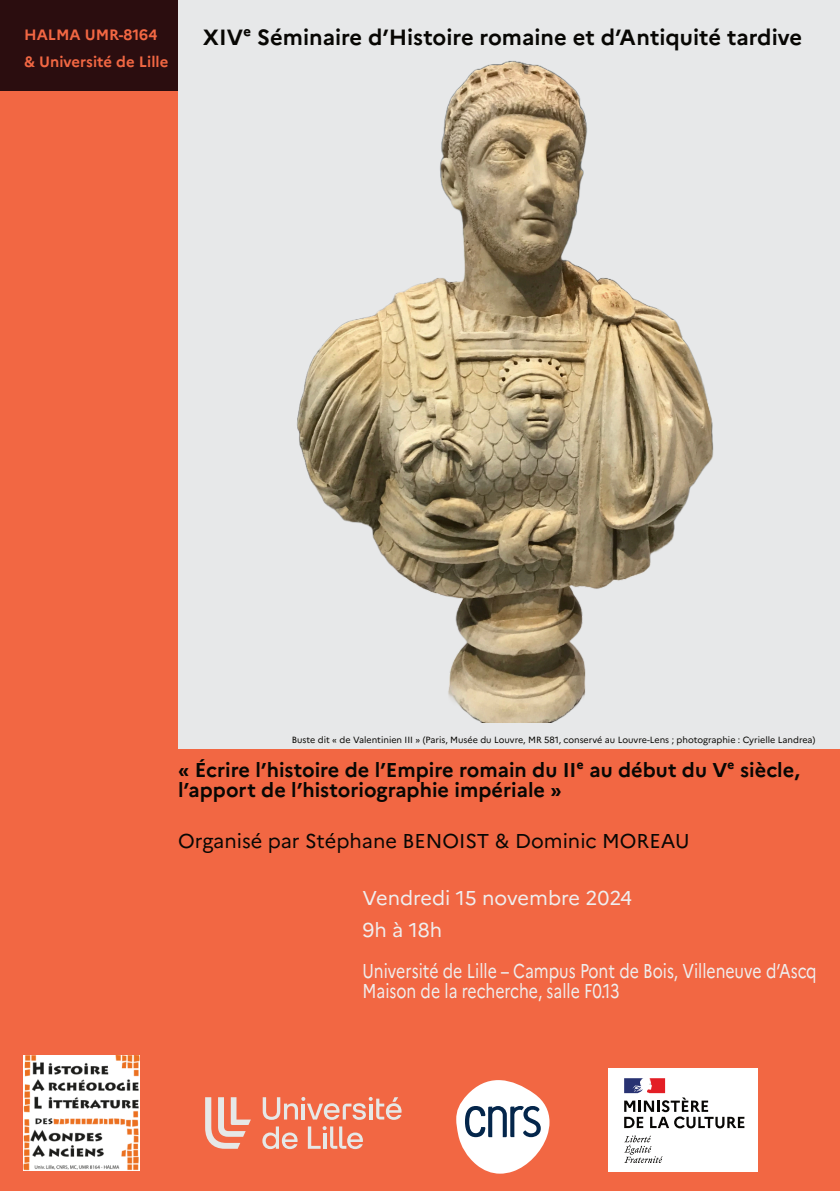
<style>
.page{position:relative;width:840px;height:1191px;background:#fff}
.page>*{position:absolute;margin:0;border:0;box-sizing:border-box;transform-origin:0 0}
.t1{font:700 22px "Marianne";color:#080704}
.t2{font:700 20px/20px "Marianne";color:#080704}
.t3{font:20px/20px "Marianne";color:#efeeee;scale:.79 1}
.t4{font:20px "Marianne";color:#080704}
.t5{font:20px/32px "Marianne";color:#efeeee}
.t6{font:700 15px/27px "Marianne";color:#f26743}
.t7{font:9px "Marianne";color:#080704}
</style>
<div class="page">
<div style="left:0;top:0;width:178px;height:1191px;background:#f26743"></div>
<div style="left:59px;top:692px;width:781px;height:499px;background:#f26743"></div>
<div style="left:0;top:0;width:178px;height:91px;background:#2b0d0f"></div>
<div style="left:178px;top:0;width:662px;height:749px;background:#e7e8e9"></div>
<img style="left:297px;top:61px;width:417px;height:662px">
<div style="left:608px;top:1068px;width:149px;height:103px;background:#fff"></div>
<svg style="left:624px;top:1135px;width:38px;height:28px"></svg>
<svg style="left:624px;top:1078px;width:120px;height:50px"></svg>
<svg style="left:456px;top:1080px;width:93px;height:94px"></svg>
<svg style="left:205px;top:1097px;width:46px;height:52px"></svg>
<svg style="left:262px;top:1126px;width:35px;height:23px"></svg>
<svg style="left:308px;top:1126px;width:55px;height:23px"></svg>
<svg style="left:263px;top:1097px;width:138px;height:23px"></svg>
<img style="left:23px;top:1056px;width:116px;height:115px">
<h3 class="t6" style="left:24px;top:22px;width:146px">HALMA UMR-8164 &amp; Université de Lille</h3>
<h1 class="t1" style="left:203px;top:29px;width:601px">XIVe Séminaire d’Histoire romaine et d’Antiquité tardive</h1>
<p class="t7" style="left:292px;top:736px;width:525px">Buste dit « de Valentinien III » (Paris, Musée du Louvre, MR 581, conservé au Louvre-Lens ; photographie : Cyrielle Landrea)</p>
<h2 class="t2" style="left:178px;top:762px;width:623px">« Écrire l’histoire de l’Empire romain du IIe au début du Ve siècle, l’apport de l’historiographie impériale »</h2>
<h2 class="t4" style="left:178px;top:833px;width:513px">Organisé par Stéphane BENOIST &amp; Dominic MOREAU</h2>
<h2 class="t5" style="left:362px;top:884px;width:271px">Vendredi 15 novembre 2024<br>9h à 18h</h2>
<h2 class="t3" style="left:362px;top:962px;width:576px">Université de Lille – Campus Pont de Bois, Villeneuve d’Ascq<br>Maison de la recherche, salle F0.13</h2>
</div>
